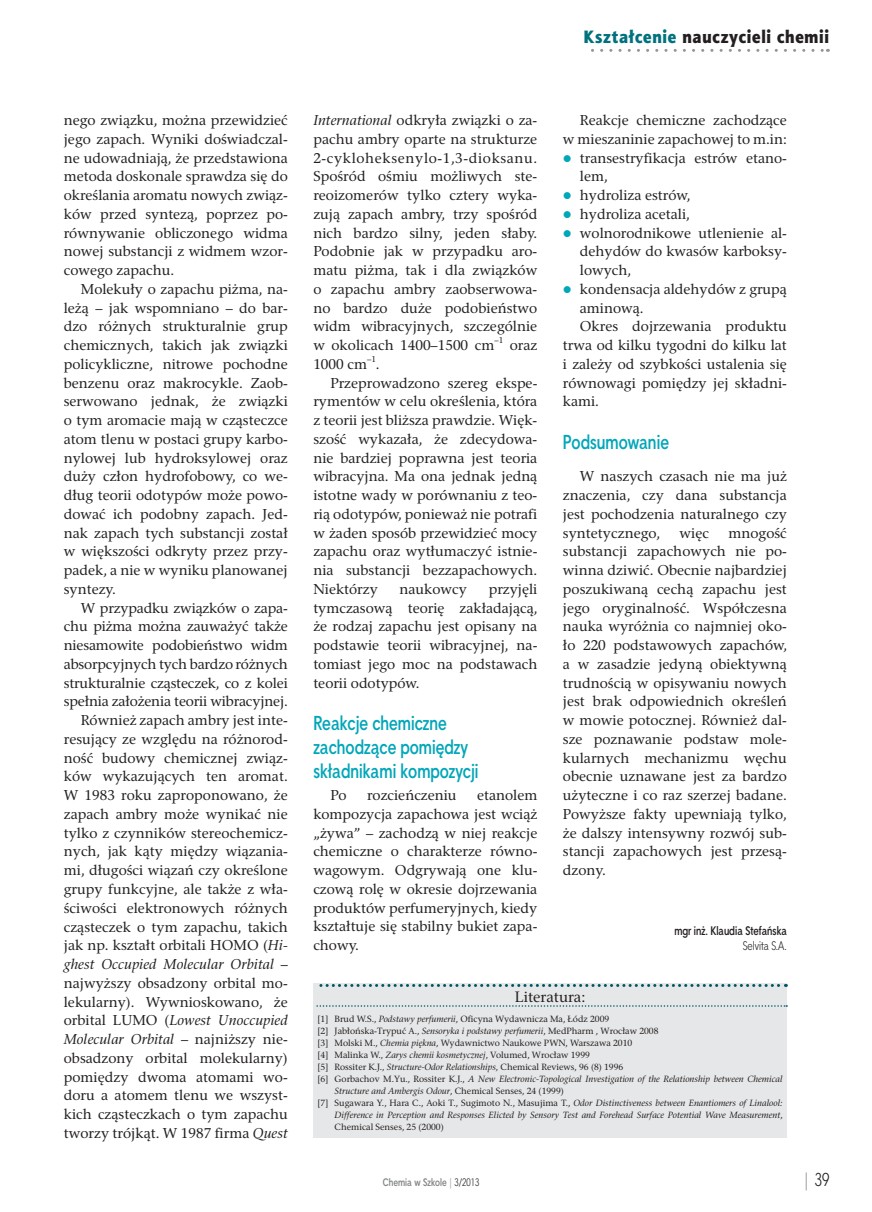
<style>
.page{position:relative;width:872px;height:1212px;background:#fff}
.page>*{position:absolute;margin:0;border:0;box-sizing:border-box;transform-origin:0 0}
.t1{font:700 19.5px/24px "Straight Cnd EFN";color:#00a6b9}
.t2{font:18px "Aerton Cnd EFN Black";letter-spacing:.04em;color:#231f20;scale:1.1 1}
.t3{font:18px "Straight Cnd EFN";color:#231f20}
.t4{font:15px "Rashel EFN";color:#231f20}
.t5{font:14.25px/18.8px "Rashel EFN";color:#231f20;text-align:justify}
.t6{font:700 12px "Straight Cnd EFN";color:#231f20}
.t7{font:12px "Straight Cnd EFN";color:#231f20}
.t8{font:700 10.5px "Straight Cnd EFN";color:#808285}
.t9{font:9px "Rashel EFN";color:#231f20}
.t10{font:italic 9px "Rashel EFN";color:#231f20}
.t11{font:8.55px "Rashel EFN";color:#231f20}
.s1{color:#00717e}
.s2{font-style:italic}
.s3{font-style:normal}
.s4{font-weight:400;color:#939598}
.s5{font-weight:400;color:#231f20}
.s6{color:#939598}
</style>
<div class="page">
<svg style="left:592px;top:49px;width:236px;height:3px"></svg>
<div style="left:313px;top:983px;width:474px;height:155px;background:#e6e7e8"></div>
<svg style="left:321px;top:984px;width:465px;height:3px"></svg>
<svg style="left:317px;top:1005px;width:470px;height:2px"></svg>
<p class="t2" style="left:583px;top:30px;width:224px"><span class="s1">Kształcenie</span> nauczycieli chemii</p>
<p class="t5" style="left:64px;top:112px;width:225px">nego związku, można przewidzieć jego zapach. Wyniki doświadczal&shy;ne udowadniają, że przedstawiona metoda doskonale sprawdza się do określania aromatu nowych związ&shy;ków przed syntezą, poprzez po&shy;równywanie obliczonego widma nowej substancji z widmem wzor&shy;cowego zapachu.</p>
<p class="t5" style="left:64px;top:281px;width:225px;text-indent:17px">Molekuły o zapachu piżma, na&shy;leżą – jak wspomniano – do bar&shy;dzo różnych strukturalnie grup chemicznych, takich jak związki policykliczne, nitrowe pochodne benzenu oraz makrocykle. Zaob&shy;serwowano jednak, że związki o tym aromacie mają w cząsteczce atom tlenu w postaci grupy karbo&shy;nylowej lub hydroksylowej oraz duży człon hydrofobowy, co we&shy;dług teorii odotypów może powo&shy;dować ich podobny zapach. Jed&shy;nak zapach tych substancji został w większości odkryty przez przy&shy;padek, a nie w wyniku planowanej syntezy.</p>
<p class="t5" style="left:64px;top:600px;width:225px;text-align:right">W przypadku związków o zapa&shy;chu piżma można zauważyć także niesamowite podobieństwo widm absorpcyjnych tych bardzo różnych strukturalnie cząsteczek, co z kolei spełnia założenia teorii wibracyjnej.<br>Również zapach ambry jest inte&shy;resujący ze względu na różnorod&shy;ność budowy chemicznej związ&shy;ków wykazujących ten aromat.<br>W 1983 roku zaproponowano, że zapach ambry może wynikać nie tylko z czynników stereochemicz&shy;nych, jak kąty między wiązania&shy;mi, długości wiązań czy określone grupy funkcyjne, ale także z wła&shy;ściwości elektronowych różnych cząsteczek o tym zapachu, takich jak np. kształt orbitali HOMO (<span class="s2">Hi&shy;ghest Occupied Molecular Orbital</span> – najwyższy obsadzony orbital mo&shy;lekularny). Wywnioskowano, że orbital LUMO (<span class="s2">Lowest Unoccupied<br>Molecular Orbital</span> – najniższy nie&shy;obsadzony orbital molekularny) pomiędzy dwoma atomami wo&shy;doru a atomem tlenu we wszyst&shy;kich cząsteczkach o tym zapachu tworzy trójkąt. W 1987 firma <span class="s2">Quest</span></p>
<p class="t5" style="left:313px;top:112px;width:225px"><span class="s2">International</span> odkryła związki o za&shy;pachu ambry oparte na strukturze 2-cykloheksenylo-1,3-dioksanu.<br>Spośród ośmiu możliwych ste&shy;reoizomerów tylko cztery wyka&shy;zują zapach ambry, trzy spośród nich bardzo silny, jeden słaby.<br>Podobnie jak w przypadku aro&shy;matu piżma, tak i dla związków o zapachu ambry zaobserwowa&shy;no bardzo duże podobieństwo widm wibracyjnych, szczególnie w okolicach 1400–1500 cm</p>
<p class="t11" style="left:494px;top:337px;width:10px">–1</p>
<p class="t5" style="left:510px;top:337px;width:29px">oraz</p>
<p class="t11" style="left:367px;top:355px;width:10px">–1</p>
<p class="t5" style="left:313px;top:356px;width:55px">1000 cm</p>
<p class="t5" style="left:376px;top:356px;width:5px">.</p>
<p class="t5" style="left:330px;top:375px;width:208px">Przeprowadzono szereg ekspe-</p>
<p class="t5" style="left:313px;top:393px;width:225px">rymentów w celu określenia, która</p>
<p class="t5" style="left:313px;top:412px;width:225px">z teorii jest bliższa prawdzie. Więk-</p>
<p class="t5" style="left:313px;top:431px;width:225px">szość wykazała, że zdecydowa-</p>
<p class="t5" style="left:313px;top:450px;width:225px">nie bardziej poprawna jest teoria</p>
<p class="t5" style="left:313px;top:468px;width:225px">wibracyjna. Ma ona jednak jedną</p>
<p class="t5" style="left:313px;top:487px;width:225px">istotne wady w porównaniu z teo-</p>
<p class="t5" style="left:313px;top:506px;width:225px">rią odotypów, ponieważ nie potrafi</p>
<p class="t5" style="left:313px;top:525px;width:225px">w żaden sposób przewidzieć mocy</p>
<p class="t5" style="left:313px;top:544px;width:225px">zapachu oraz wytłumaczyć istnie-</p>
<p class="t5" style="left:313px;top:562px;width:225px">nia substancji bezzapachowych.</p>
<p class="t5" style="left:313px;top:581px;width:66px">Niektórzy</p>
<p class="t5" style="left:399px;top:581px;width:69px">naukowcy</p>
<p class="t5" style="left:313px;top:581px;width:225px;text-indent:175px">przyjęli tymczasową teorię zakładającą, że rodzaj zapachu jest opisany na podstawie teorii wibracyjnej, na&shy;tomiast jego moc na podstawach teorii odotypów.</p>
<h1 class="t1" style="left:313px;top:713px;width:167px">Reakcje chemiczne zachodzące pomiędzy składnikami kompozycji</h1>
<p class="t5" style="left:330px;top:787px;width:18px">Po</p>
<p class="t5" style="left:367px;top:787px;width:91px">rozcieńczeniu</p>
<p class="t5" style="left:313px;top:787px;width:225px;text-indent:164px">etanolem kompozycja zapachowa jest wciąż „żywa” – zachodzą w niej reakcje chemiczne o charakterze równo&shy;wagowym. Odgrywają one klu&shy;czową rolę w okresie dojrzewania produktów perfumeryjnych, kiedy kształtuje się stabilny bukiet zapa&shy;chowy.</p>
<p class="t5" style="left:580px;top:112px;width:208px">Reakcje chemiczne zachodzące</p>
<p class="t5" style="left:563px;top:131px;width:225px">w mieszaninie zapachowej to m.in:</p>
<p class="t5" style="left:580px;top:150px;width:208px">transestryfikacja estrów etano-</p>
<p class="t5" style="left:580px;top:168px;width:29px">lem,</p>
<p class="t5" style="left:580px;top:187px;width:112px">hydroliza estrów,</p>
<p class="t5" style="left:580px;top:206px;width:111px">hydroliza acetali,</p>
<p class="t5" style="left:580px;top:225px;width:208px">wolnorodnikowe utlenienie al-</p>
<p class="t5" style="left:580px;top:243px;width:208px">dehydów do kwasów karboksy-</p>
<p class="t5" style="left:580px;top:262px;width:53px">lowych,</p>
<p class="t5" style="left:580px;top:281px;width:208px">kondensacja aldehydów z grupą</p>
<p class="t5" style="left:580px;top:300px;width:65px">aminową.</p>
<p class="t5" style="left:580px;top:318px;width:208px">Okres dojrzewania produktu</p>
<p class="t5" style="left:563px;top:337px;width:225px">trwa od kilku tygodni do kilku lat</p>
<p class="t5" style="left:563px;top:356px;width:225px">i zależy od szybkości ustalenia się</p>
<p class="t5" style="left:563px;top:375px;width:225px">równowagi pomiędzy jej składni-</p>
<p class="t5" style="left:563px;top:393px;width:38px">kami.</p>
<h1 class="t1" style="left:563px;top:432px;width:108px">Podsumowanie</h1>
<p class="t5" style="left:563px;top:468px;width:225px;text-indent:17px">W naszych czasach nie ma już znaczenia, czy dana substancja jest pochodzenia naturalnego czy syntetycznego,</p>
<p class="t5" style="left:563px;top:525px;width:225px;text-indent:165px">mnogość substancji zapachowych nie po&shy;winna dziwić. Obecnie najbardziej poszukiwaną cechą zapachu jest jego oryginalność. Współczesna nauka wyróżnia co najmniej oko&shy;ło 220 podstawowych zapachów, a w zasadzie jedyną obiektywną trudnością w opisywaniu nowych jest brak odpowiednich określeń w mowie potocznej. Również dal&shy;sze poznawanie podstaw mole&shy;kularnych mechanizmu węchu obecnie uznawane jest za bardzo użyteczne i co raz szerzej badane.<br>Powyższe fakty upewniają tylko, że dalszy intensywny rozwój sub&shy;stancji zapachowych jest przesą&shy;dzony.</p>
<p class="t5" style="left:679px;top:525px;width:31px">więc</p>
<p class="t6" style="left:674px;top:925px;width:114px">mgr inż. Klaudia Stefańska</p>
<p class="t7" style="left:742px;top:940px;width:46px">Selvita S.A.</p>
<p class="t4" style="left:515px;top:991px;width:72px">Literatura:</p>
<p class="t9" style="left:317px;top:1016px;width:293px">[1] Brud W.S., <span class="s2">Podstawy perfumerii</span>, Oficyna Wydawnicza Ma, Łódz 2009</p>
<p class="t9" style="left:317px;top:1028px;width:342px">[2] Jabłońska-Trypuć A., <span class="s2">Sensoryka i podstawy perfumerii</span>, MedPharm , Wrocław 2008</p>
<p class="t9" style="left:317px;top:1040px;width:316px">[3] Molski M., <span class="s2">Chemia piękna</span>, Wydawnictwo Naukowe PWN, Warszawa 2010</p>
<p class="t9" style="left:317px;top:1052px;width:274px">[4] Malinka W., <span class="s2">Zarys chemii kosmetycznej</span>, Volumed, Wrocław 1999</p>
<p class="t9" style="left:317px;top:1064px;width:307px">[5] Rossiter K.J., <span class="s2">Structure-Odor Relationships</span>, Chemical Reviews, 96 (8) 1996</p>
<p class="t10" style="left:317px;top:1076px;width:466px"><span class="s3">[6] Gorbachov M.Yu., Rossiter K.J.,</span> A New Electronic-Topological Investigation of the Relationship between Chemical</p>
<p class="t10" style="left:334px;top:1088px;width:231px">Structure and Ambergis Odour<span class="s3">, Chemical Senses, 24 (1999)</span></p>
<p class="t9" style="left:317px;top:1100px;width:466px">[7] Sugawara Y., Hara C., Aoki T., Sugimoto N., Masujima T., <span class="s2">Odor Distinctiveness between Enantiomers of Linalool:</span></p>
<p class="t10" style="left:334px;top:1112px;width:449px">Difference in Perception and Responses Elicted by Sensory Test and Forehead Surface Potential Wave Measurement<span class="s3">,</span></p>
<p class="t9" style="left:334px;top:1124px;width:111px">Chemical Senses, 25 (2000)</p>
<p class="t8" style="left:383px;top:1178px;width:98px">Chemia w Szkole <span class="s4">|</span> <span class="s5">3/2013</span></p>
<p class="t3" style="left:803px;top:1172px;width:27px"><span class="s6">|</span> 39</p>
</div>
